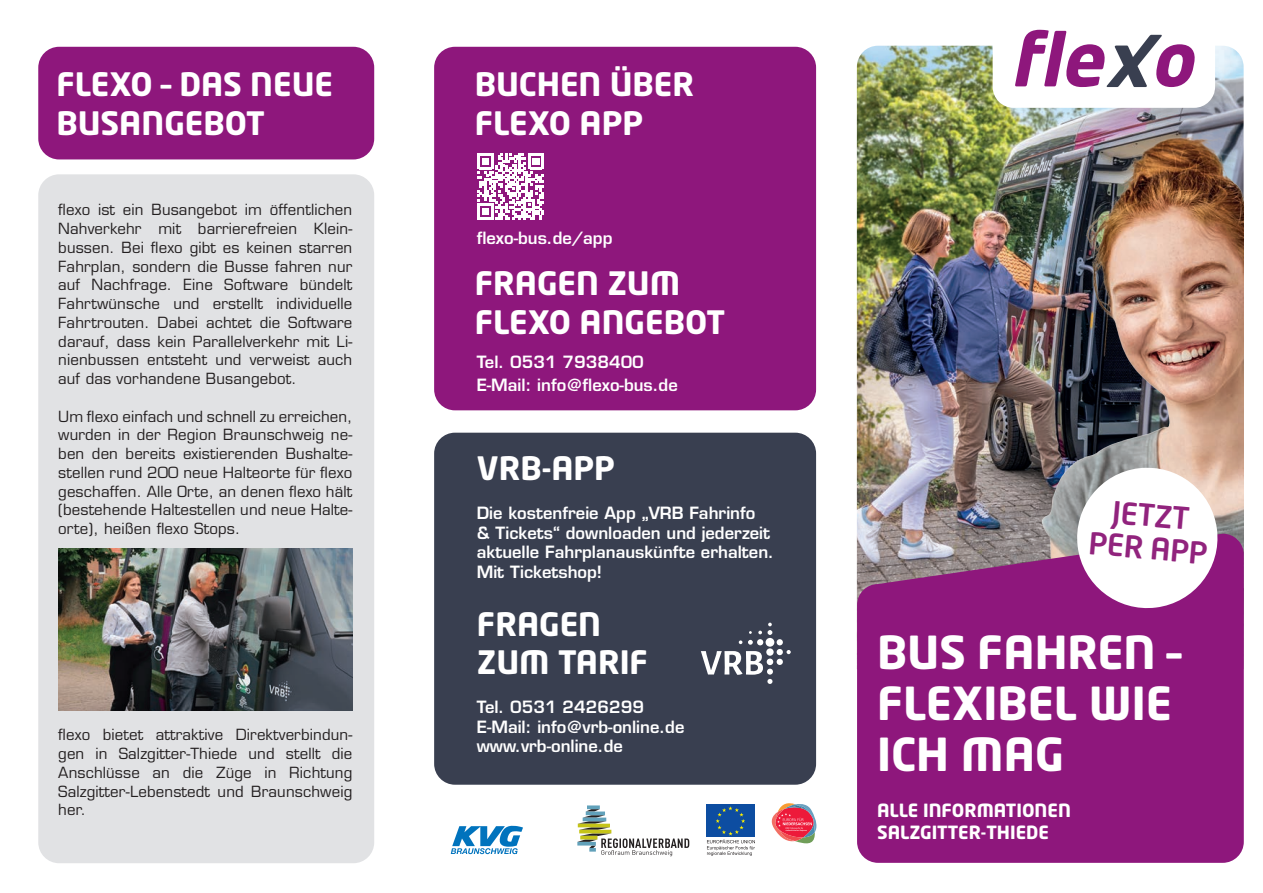
<style>
.page{position:relative;width:1263px;height:893px;background:#fff}
.page>*{position:absolute;margin:0;border:0;box-sizing:border-box;transform-origin:0 0}
.t1{font:700 45px/51px "Neo Tech Std";color:#fff}
.t2{font:700 31.95px/38.5px "Neo Tech Std";color:#fff}
.t3{font:500 30px/33px "Neo Tech Std";color:#91237d;text-align:center}
.t4{font:700 18px/21.6px "Neo Tech Std";color:#fff}
.t5{font:600 16.5px/19.5px "Eurostile LT Std";color:#fff}
.t6{font:15px/18.8px "Eurostile LT Std";letter-spacing:.01em;color:#231f20;text-align:justify}
</style>
<div class="page">
<img style="left:857px;top:46px;width:386px;height:488px">
<img style="left:1032px;top:124px;width:211px;height:410px">
<svg style="left:857px;top:534px;width:387px;height:329px;background:#8f217e"></svg>
<div style="left:993px;top:3px;width:222px;height:105px;background:#fff;border-radius:21px"></div>
<svg style="left:1015px;top:30px;width:180px;height:57px"></svg>
<div style="left:707px;top:804px;width:48px;height:33px;background:#0d4da1"></div>
<svg style="left:707px;top:806px;width:48px;height:50px"></svg>
<svg style="left:771px;top:803px;width:46px;height:41px"></svg>
<svg style="left:587px;top:805px;width:13px;height:4px"></svg>
<svg style="left:577px;top:809px;width:112px;height:47px"></svg>
<div style="left:38px;top:174px;width:336px;height:689px;background:#e1e2e4;border-radius:21px"></div>
<div style="left:434px;top:47px;width:382px;height:363px;background:#8e177c;border-radius:21px"></div>
<div style="left:434px;top:433px;width:382px;height:352px;background:#393f50;border-radius:21px"></div>
<div style="left:38px;top:47px;width:336px;height:112px;background:#8e177c;border-radius:21px"></div>
<svg style="left:701px;top:623px;width:90px;height:61px"></svg>
<svg style="left:1073px;top:464px;width:149px;height:148px"></svg>
<svg style="left:477px;top:153px;width:67px;height:67px"></svg>
<svg style="left:451px;top:825px;width:72px;height:29px"></svg>
<img style="left:59px;top:549px;width:293px;height:162px">
<h2 class="t2" style="left:56px;top:64px;width:278px">FLEXO – DAS NEUE<br>BUSANGEBOT</h2>
<p class="t6" style="left:58px;top:201px;width:296px">flexo ist ein Busangebot im öffentlichen Nahverkehr mit barrierefreien Klein&shy;bussen. Bei flexo gibt es keinen starren Fahrplan, sondern die Busse fahren nur auf Nachfrage. Eine Software bündelt Fahrtwünsche und erstellt individuelle Fahrtrouten. Dabei achtet die Software darauf, dass kein Parallelverkehr mit Li&shy;nienbussen entsteht und verweist auch auf das vorhandene Busangebot.</p>
<p class="t6" style="left:58px;top:407px;width:296px">Um flexo einfach und schnell zu erreichen, wurden in der Region Braunschweig ne&shy;ben den bereits existierenden Bushalte&shy;stellen rund 200 neue Halteorte für flexo geschaffen. Alle Orte, an denen flexo hält (bestehende Haltestellen und neue Halte&shy;orte), heißen flexo Stops.</p>
<p class="t6" style="left:58px;top:726px;width:296px">flexo bietet attraktive Direktverbindun&shy;gen in Salzgitter-Thiede und stellt die Anschlüsse an die Züge in Richtung Salzgitter-Lebenstedt und Braunschweig her.</p>
<h2 class="t2" style="left:475px;top:64px;width:221px">BUCHEN ÜBER<br>FLEXO APP</h2>
<p class="t5" style="left:477px;top:228px;width:137px">flexo-bus.de/app</p>
<h2 class="t2" style="left:475px;top:263px;width:252px">FRAGEN ZUM<br>FLEXO ANGEBOT</h2>
<p class="t5" style="left:477px;top:351px;width:203px;line-height:22.5px">Tel. 0531 7938400<br>E-Mail: info@flexo-bus.de</p>
<h2 class="t2" style="left:477px;top:448px;width:140px">VRB-APP</h2>
<p class="t5" style="left:477px;top:503px;width:299px">Die kostenfreie App „VRB Fahrinfo<br>&amp; Tickets“ downloaden und jederzeit aktuelle Fahrplanauskünfte erhalten.<br>Mit Ticketshop!</p>
<h2 class="t2" style="left:477px;top:604px;width:173px">FRAGEN<br>ZUM TARIF</h2>
<p class="t5" style="left:477px;top:697px;width:209px">Tel. 0531 2426299<br>E-Mail: info@vrb-online.de www.vrb-online.de</p>
<h3 class="t3" style="left:1093px;top:493px;width:121px;rotate:5deg">JETZT<br>PER APP</h3>
<h1 class="t1" style="left:877px;top:626px;width:306px">BUS FAHREN –<br>FLEXIBEL WIE<br>ICH MAG</h1>
<p class="t4" style="left:877px;top:799px;width:195px">ALLE INFORMATIONEN<br>SALZGITTER-THIEDE</p>
</div>
